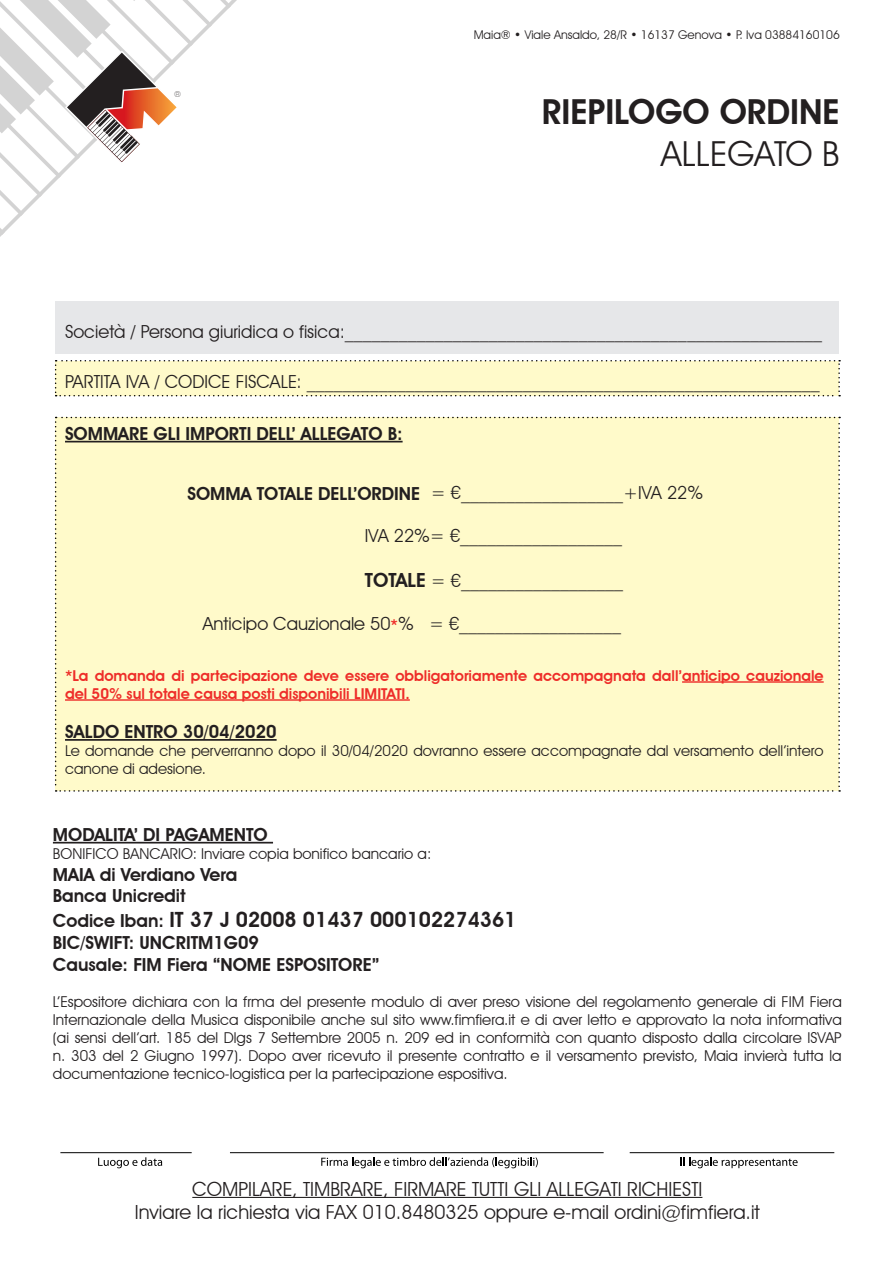
<style>
.page{position:relative;width:893px;height:1263px;background:#fff}
.page>*{position:absolute;margin:0;border:0;box-sizing:border-box;transform-origin:0 0}
.t1{font:600 34.5px "Avant Garde IT Cby BT";color:#231f20}
.t2{font:34.5px "Avant Garde IT Cby BT";color:#231f20}
.t3{font:600 21px "Avant Garde IT Cby BT";color:#231f20}
.t4{font:19.5px "Avant Garde IT Cby BT";color:#231f20}
.t5{font:18px "Avant Garde IT Cby BT";color:#231f20}
.t6{font:600 18px "Avant Garde IT Cby BT";color:#231f20}
.t7{font:15px/18px "Avant Garde IT Cby BT";color:#231f20;text-align:justify}
.t8{font:600 15px/18px "Avant Garde IT Cby BT";color:#ee2d29}
.t9{font:12px "Avant Garde IT Cby BT";color:#231f20}
.t10{font:200 7.8px "ITC Avant Garde Std";color:#231f20}
.s1{font-weight:600;font-size:19.5px}
.s2{font-weight:600;font-size:15px;color:#ee2d29}
.s3{font-size:18px}
</style>
<div class="page">
<svg style="left:0;top:0;width:231px;height:235px"></svg>
<hr style="left:60px;top:1152px;width:132px;height:1px;background:#000">
<svg style="left:98px;top:1157px;width:64px;height:11px"></svg>
<hr style="left:230px;top:1152px;width:374px;height:1px;background:#000">
<svg style="left:321px;top:1157px;width:217px;height:11px"></svg>
<hr style="left:630px;top:1152px;width:204px;height:1px;background:#000">
<svg style="left:681px;top:1157px;width:117px;height:11px"></svg>
<hr style="left:192px;top:1197px;width:510px;height:1px;background:#231f20">
<hr style="left:53px;top:842px;width:220px;height:1px;background:#231f20">
<div style="left:55px;top:417px;width:785px;height:375px;background:#fffaca"></div>
<div style="left:56px;top:301px;width:783px;height:53px;background:#e6e7e9"></div>
<div style="left:55px;top:360px;width:785px;height:36px;background:#fffaca"></div>
<hr style="left:682px;top:681px;width:142px;height:2px;background:#ee2d29">
<hr style="left:65px;top:699px;width:345px;height:2px;background:#ee2d29">
<hr style="left:65px;top:739px;width:212px;height:2px;background:#231f20">
<hr style="left:65px;top:441px;width:338px;height:1px;background:#231f20">
<p class="t10" style="left:174px;top:90px;width:8px">®</p>
<p class="t9" style="left:474px;top:28px;width:368px">Maia® • Viale Ansaldo, 28/R • 16137 Genova • P. Iva 03884160106</p>
<p class="t1" style="left:542px;top:91px;width:300px">RIEPILOGO ORDINE</p>
<p class="t2" style="left:661px;top:132px;width:180px">ALLEGATO B</p>
<p class="t5" style="left:65px;top:320px;width:758px">Società / Persona giuridica o fisica:_____________________________________________________</p>
<p class="t5" style="left:65px;top:371px;width:756px">PARTITA IVA / CODICE FISCALE: _________________________________________________________</p>
<p class="t6" style="left:65px;top:423px;width:339px">SOMMARE GLI IMPORTI DELL’ ALLEGATO B:</p>
<p class="t5" style="left:431px;top:481px;width:274px">= €__________________+IVA 22%</p>
<p class="t5" style="left:365px;top:525px;width:259px">IVA 22%= €__________________</p>
<p class="t5" style="left:365px;top:570px;width:260px"><span class="s1">TOTALE</span> = €__________________</p>
<p class="t5" style="left:203px;top:613px;width:420px">Anticipo Cauzionale 50<span class="s2">*</span>% = €__________________</p>
<p class="t6" style="left:187px;top:483px;width:234px">SOMMA TOTALE DELL’ORDINE</p>
<p class="t8" style="left:65px;top:666px;width:760px">*La domanda di partecipazione deve essere obbligatoriamente accompagnata dall’anticipo cauzionale del 50% sul totale causa posti disponibili LIMITATI.</p>
<p class="t6" style="left:65px;top:721px;width:213px">SALDO ENTRO 30/04/2020</p>
<p class="t7" style="left:65px;top:742px;width:760px">Le domande che perverranno dopo il 30/04/2020 dovranno essere accompagnate dal versamento dell’intero canone di adesione.</p>
<p class="t6" style="left:53px;top:824px;width:216px">MODALITA’ DI PAGAMENTO</p>
<p class="t7" style="left:53px;top:844px;width:380px">BONIFICO BANCARIO: Inviare copia bonifico bancario a:</p>
<p class="t6" style="left:53px;top:863px;width:186px">MAIA di Verdiano Vera</p>
<p class="t6" style="left:53px;top:885px;width:134px">Banca Unicredit</p>
<p class="t3" style="left:53px;top:907px;width:465px"><span class="s3">Codice Iban:</span> IT 37 J 02008 01437 000102274361</p>
<p class="t6" style="left:53px;top:932px;width:208px">BIC/SWIFT: UNCRITM1G09</p>
<p class="t6" style="left:53px;top:953px;width:328px">Causale: FIM Fiera “NOME ESPOSITORE”</p>
<p class="t7" style="left:53px;top:992px;width:790px">L’Espositore dichiara con la frma del presente modulo di aver preso visione del regolamento generale di FIM Fiera Internazionale della Musica disponibile anche sul sito www.fimfiera.it e di aver letto e approvato la nota informativa (ai sensi dell’art. 185 del Dlgs 7 Settembre 2005 n. 209 ed in conformità con quanto disposto dalla circolare ISVAP n. 303 del 2 Giugno 1997). Dopo aver ricevuto il presente contratto e il versamento previsto, Maia invierà tutta la documentazione tecnico-logistica per la partecipazione espositiva.</p>
<p class="t4" style="left:192px;top:1177px;width:512px">COMPILARE, TIMBRARE, FIRMARE TUTTI GLI ALLEGATI RICHIESTI</p>
<p class="t4" style="left:135px;top:1200px;width:627px">Inviare la richiesta via FAX 010.8480325 oppure e-mail ordini@fimfiera.it</p>
</div>
